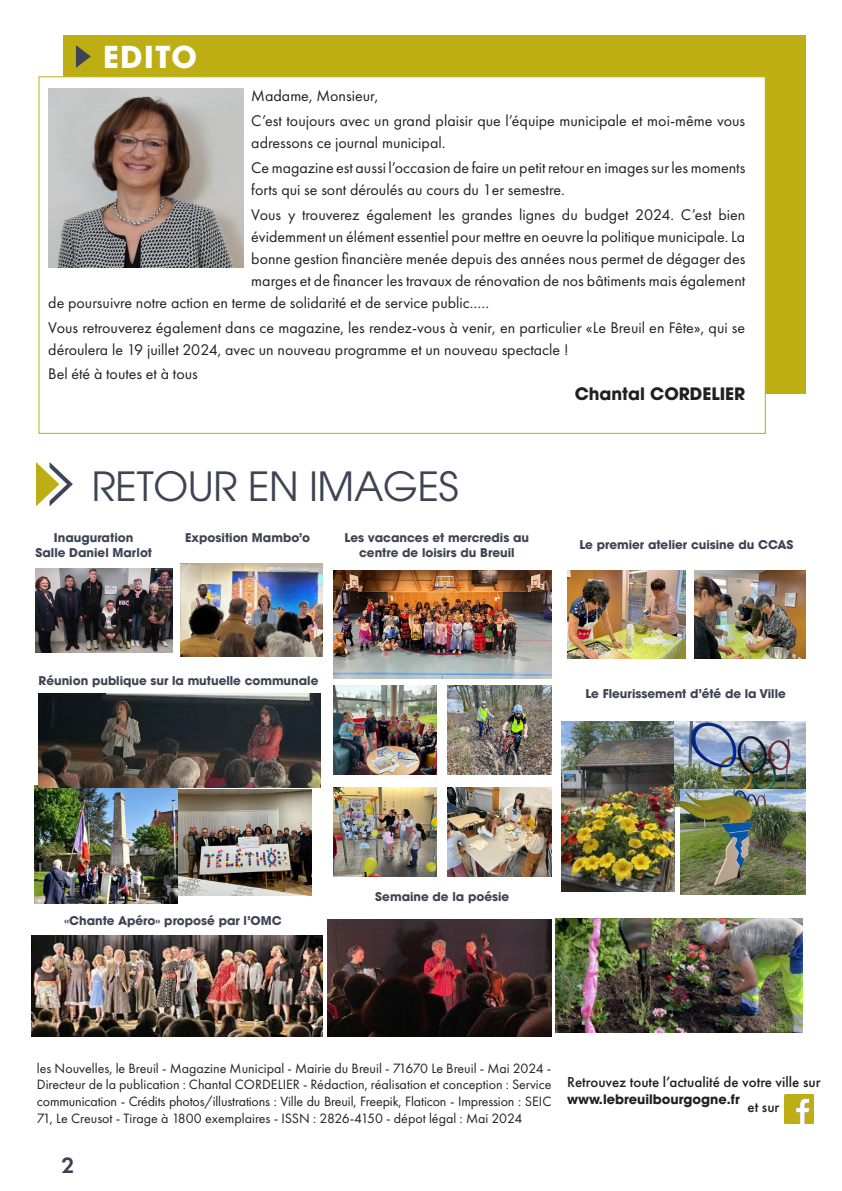
<style>
.page{position:relative;width:842px;height:1191px;background:#fff}
.page>*{position:absolute;margin:0;border:0;box-sizing:border-box;transform-origin:0 0}
.t1{font:40px "ITC Avant Garde Pro";letter-spacing:-.01em;color:#3e4454}
.t2{font:700 30px "ITC Avant Garde Pro";letter-spacing:.05em;color:#fff}
.t3{font:600 23px "Futura PT";color:#384151}
.t4{font:700 17px "ITC Avant Garde Pro";color:#231f20}
.t5{font:16px/22px "Futura PT";color:#231f20}
.t6{font:500 15px "Futura PT";color:#231f20}
.t7{font:14px/16.8px "Futura PT";color:#231f20;text-align:justify}
.t8{font:700 13px "ITC Avant Garde Pro";color:#231f20}
.t9{font:700 12px/14.4px "ITC Avant Garde Pro";color:#3e4454;text-align:center}
</style>
<div class="page">
<div style="left:64px;top:36px;width:742px;height:358px;background:#bdae13"></div>
<svg style="left:76px;top:45px;width:15px;height:23px"></svg>
<div style="left:38px;top:76px;width:728px;height:358px;background:#fff;border:1px solid #bdae13"></div>
<img style="left:48px;top:89px;width:195px;height:178px">
<img style="left:784px;top:1094px;width:29px;height:29px">
<svg style="left:36px;top:462px;width:37px;height:44px"></svg>
<img style="left:180px;top:563px;width:142px;height:93px">
<img style="left:694px;top:570px;width:112px;height:88px">
<img style="left:333px;top:570px;width:218px;height:108px">
<img style="left:333px;top:685px;width:104px;height:89px">
<img style="left:448px;top:685px;width:103px;height:89px">
<img style="left:333px;top:787px;width:104px;height:89px">
<img style="left:448px;top:787px;width:103px;height:89px">
<img style="left:567px;top:570px;width:119px;height:88px">
<img style="left:328px;top:920px;width:223px;height:116px">
<img style="left:177px;top:789px;width:134px;height:106px">
<img style="left:31px;top:935px;width:291px;height:101px">
<img style="left:35px;top:785px;width:142px;height:118px">
<img style="left:561px;top:721px;width:114px;height:170px">
<img style="left:675px;top:721px;width:130px;height:85px">
<img style="left:555px;top:918px;width:248px;height:114px">
<img style="left:680px;top:789px;width:126px;height:105px">
<img style="left:35px;top:568px;width:138px;height:84px">
<img style="left:38px;top:693px;width:283px;height:94px">
<p class="t2" style="left:103px;top:37px;width:95px">EDITO</p>
<p class="t5" style="left:251px;top:85px;width:129px">Madame, Monsieur,</p>
<p class="t5" style="left:251px;top:110px;width:495px">C’est toujours avec un grand plaisir que l’équipe municipale et moi-même vous adressons ce journal municipal.</p>
<p class="t5" style="left:251px;top:156px;width:495px">Ce magazine est aussi l’occasion de faire un petit retour en images sur les moments forts qui se sont déroulés au cours du 1er semestre.</p>
<p class="t5" style="left:251px;top:203px;width:496px">Vous y trouverez également les grandes lignes du budget 2024. C’est bien</p>
<p class="t5" style="left:251px;top:225px;width:495px">évidemment un élément essentiel pour mettre en oeuvre la politique municipale. La</p>
<p class="t5" style="left:251px;top:247px;width:496px">bonne gestion financière menée depuis des années nous permet de dégager des</p>
<p class="t5" style="left:251px;top:269px;width:495px">marges et de financer les travaux de rénovation de nos bâtiments mais également</p>
<p class="t5" style="left:48px;top:291px;width:442px">de poursuivre notre action en terme de solidarité et de service public.….</p>
<p class="t5" style="left:48px;top:316px;width:698px">Vous retrouverez également dans ce magazine, les rendez-vous à venir, en particulier «Le Breuil en Fête», qui se déroulera le 19 juillet 2024, avec un nouveau programme et un nouveau spectacle !</p>
<p class="t5" style="left:48px;top:363px;width:151px">Bel été à toutes et à tous</p>
<p class="t4" style="left:575px;top:382px;width:172px">Chantal CORDELIER</p>
<p class="t1" style="left:92px;top:461px;width:368px">RETOUR EN IMAGES</p>
<p class="t9" style="left:345px;top:530px;width:186px">Les vacances et mercredis au centre de loisirs du Breuil</p>
<p class="t9" style="left:54px;top:530px;width:81px">Inauguration</p>
<p class="t9" style="left:185px;top:530px;width:126px">Exposition Mambo’o</p>
<p class="t9" style="left:35px;top:545px;width:118px">Salle Daniel Marlot</p>
<p class="t9" style="left:38px;top:673px;width:281px">Réunion publique sur la mutuelle communale</p>
<p class="t9" style="left:579px;top:537px;width:216px">Le premier atelier cuisine du CCAS</p>
<p class="t9" style="left:585px;top:686px;width:202px">Le Fleurissement d’été de la Ville</p>
<p class="t9" style="left:64px;top:913px;width:219px">«Chante Apéro» proposé par l’OMC</p>
<p class="t9" style="left:375px;top:889px;width:136px">Semaine de la poésie</p>
<p class="t7" style="left:37px;top:1059px;width:516px">les Nouvelles, le Breuil - Magazine Municipal - Mairie du Breuil - 71670 Le Breuil - Mai 2024 - Directeur de la publication : Chantal CORDELIER - Rédaction, réalisation et conception : Service communication - Crédits photos/illustrations : Ville du Breuil, Freepik, Flaticon - Impression : SEIC 71, Le Creusot - Tirage à 1800 exemplaires - ISSN : 2826-4150 - dépot légal : Mai 2024</p>
<h3 class="t3" style="left:61px;top:1150px;width:15px">2</h3>
<p class="t6" style="left:567px;top:1073px;width:255px">Retrouvez toute l’actualité de votre ville sur</p>
<p class="t8" style="left:567px;top:1090px;width:174px">www.lebreuilbourgogne.fr</p>
<p class="t6" style="left:747px;top:1097px;width:33px">et sur</p>
</div>
